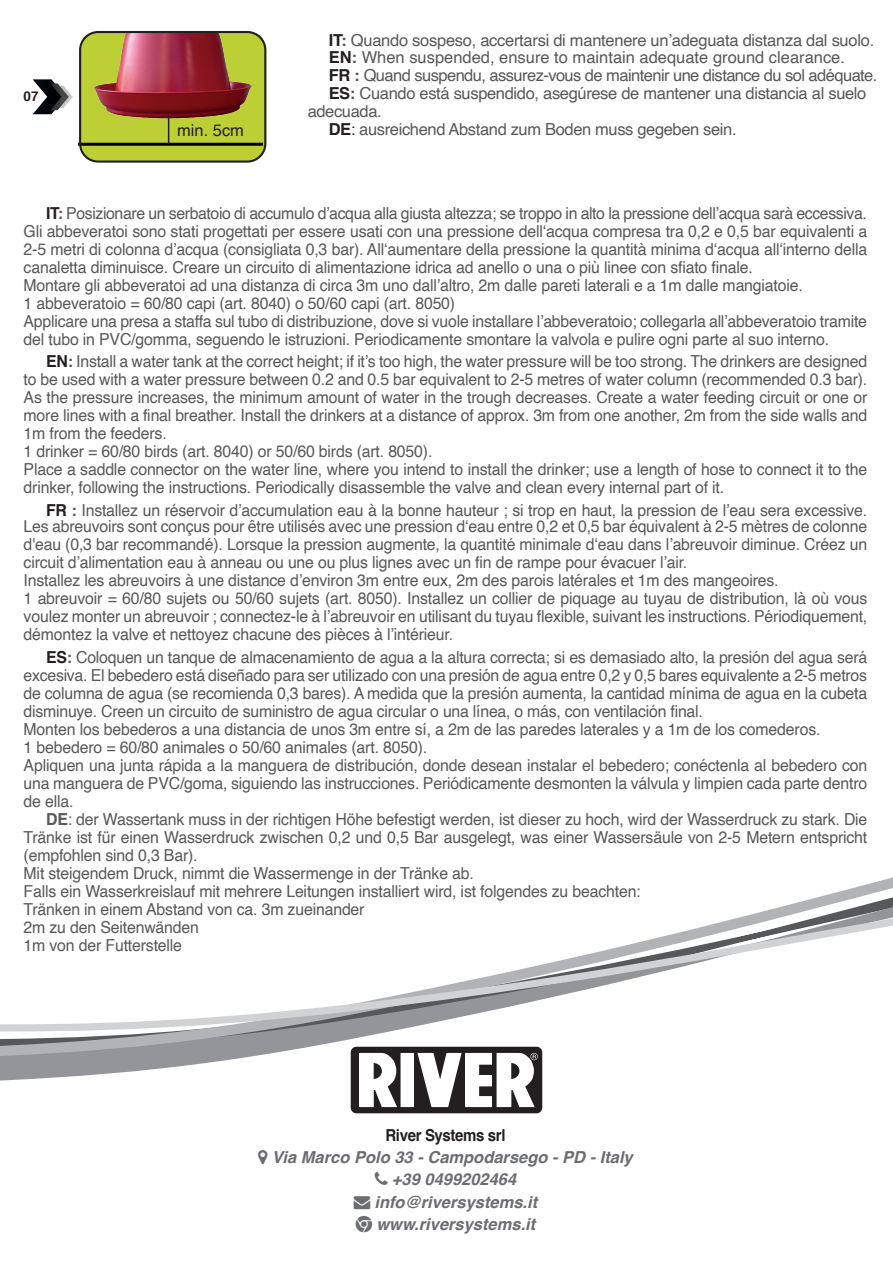
<style>
.page{position:relative;width:893px;height:1263px;background:#fff}
.page>*{position:absolute;margin:0;border:0;box-sizing:border-box;transform-origin:0 0}
.t1{font:16.5px/18px "Helvetica";letter-spacing:-.01em;color:#57585a;scale:.96 1}
.t2{font:16.5px "Helvetica";letter-spacing:-.01em;color:#57585a}
.t3{font:italic 700 16.5px/22.5px "Helvetica";color:#6c6d70;text-align:center}
.t4{font:16.5px "Helvetica";letter-spacing:-.035em;color:#57585a}
.t5{font:700 16.5px "Helvetica";letter-spacing:-.025em;color:#231f20;scale:.91 1}
.t6{font:16.5px "Helvetica";color:#231f20}
.t7{font:700 13.5px "Helvetica";color:#231f20}
.s1{font-weight:700;color:#231f20}
.s2{font-weight:700}
.s3{color:#231f20}
</style>
<div class="page">
<img style="left:82px;top:32px;width:184px;height:128px">
<hr style="left:78px;top:143px;width:185px;height:3px;background:#000001">
<svg style="left:168px;top:116px;width:1px;height:28px"></svg>
<div style="left:79px;top:31px;width:187px;height:132px;border:2px solid #231f20;border-radius:18px"></div>
<svg style="left:33px;top:79px;width:40px;height:35px"></svg>
<svg style="left:0;top:1077px;width:543px;height:37px"></svg>
<svg style="left:0;top:877px;width:893px;height:200px"></svg>
<p class="t7" style="left:24px;top:85px;width:17px">07</p>
<p class="t6" style="left:177px;top:117px;width:68px">min. 5cm</p>
<p class="t2" style="left:329px;top:27px;width:547px"><span class="s1">IT</span><span class="s2">:</span> Quando sospeso, accertarsi di mantenere un’adeguata distanza dal suolo.</p>
<p class="t2" style="left:329px;top:45px;width:518px"><span class="s1">EN</span><span class="s2">:</span> When suspended, ensure to maintain adequate ground clearance.</p>
<p class="t4" style="left:329px;top:63px;width:550px"><span class="s1">FR</span> <span class="s2">:</span> Quand suspendu, assurez-vous de maintenir une distance du sol adéquate.</p>
<p class="t2" style="left:329px;top:81px;width:539px"><span class="s1">ES</span><span class="s2">:</span> Cuando está suspendido, asegúrese de mantener una distancia al suelo</p>
<p class="t2" style="left:308px;top:99px;width:76px">adecuada.</p>
<p class="t2" style="left:329px;top:117px;width:409px"><span class="s1">DE</span><span class="s3">:</span> ausreichend Abstand zum Boden muss gegeben sein.</p>
<p class="t1" style="left:24px;top:205px;width:880px;text-indent:23px"><span class="s1">IT</span><span class="s2">:</span> Posizionare un serbatoio di accumulo d’acqua alla giusta altezza; se troppo in alto la pressione dell’acqua sarà eccessiva.<br>Gli abbeveratoi sono stati progettati per essere usati con una pressione dell‘acqua compresa tra 0,2 e 0,5 bar equivalenti a 2-5 metri di colonna d’acqua (consigliata 0,3 bar). All‘aumentare della pressione la quantità minima d‘acqua all‘interno della canaletta diminuisce. Creare un circuito di alimentazione idrica ad anello o una o più linee con sfiato finale.<br>Montare gli abbeveratoi ad una distanza di circa 3m uno dall’altro, 2m dalle pareti laterali e a 1m dalle mangiatoie.<br>1 abbeveratoio = 60/80 capi (art. 8040) o 50/60 capi (art. 8050)<br>Applicare una presa a staffa sul tubo di distribuzione, dove si vuole installare l’abbeveratoio; collegarla all’abbeveratoio tramite del tubo in PVC/gomma, seguendo le istruzioni. Periodicamente smontare la valvola e pulire ogni parte al suo interno.</p>
<p class="t1" style="left:24px;top:353px;width:880px;text-indent:22px"><span class="s1">EN</span><span class="s2">:</span> Install a water tank at the correct height; if it’s too high, the water pressure will be too strong. The drinkers are designed to be used with a water pressure between 0.2 and 0.5 bar equivalent to 2-5 metres of water column (recommended 0.3 bar).<br>As the pressure increases, the minimum amount of water in the trough decreases. Create a water feeding circuit or one or more lines with a final breather. Install the drinkers at a distance of approx. 3m from one another, 2m from the side walls and 1m from the feeders.<br>1 drinker = 60/80 birds (art. 8040) or 50/60 birds (art. 8050).<br>Place a saddle connector on the water line, where you intend to install the drinker; use a length of hose to connect it to the drinker, following the instructions. Periodically disassemble the valve and clean every internal part of it.</p>
<p class="t1" style="left:24px;top:502px;width:880px;line-height:16.5px;text-align:right"><span class="s1">FR</span> <span class="s2">:</span> Installez un réservoir d’accumulation eau à la bonne hauteur ; si trop en haut, la pression de l’eau sera excessive.<br>Les abreuvoirs sont conçus pour être utilisés avec une pression d‘eau entre 0,2 et 0,5 bar équivalent à 2-5 mètres de colonne</p>
<p class="t1" style="left:24px;top:536px;width:880px">d'eau (0,3 bar recommandé). Lorsque la pression augmente, la quantité minimale d‘eau dans l’abreuvoir diminue. Créez un circuit d’alimentation eau à anneau ou une ou plus lignes avec un fin de rampe pour évacuer l’air.<br>Installez les abreuvoirs à une distance d’environ 3m entre eux, 2m des parois latérales et 1m des mangeoires.<br>1 abreuvoir = 60/80 sujets ou 50/60 sujets (art. 8050). Installez un collier de piquage au tuyau de distribution, là où vous voulez monter un abreuvoir ; connectez-le à l’abreuvoir en utilisant du tuyau flexible, suivant les instructions. Périodiquement, démontez la valve et nettoyez chacune des pièces à l’intérieur.</p>
<p class="t1" style="left:24px;top:649px;width:880px;text-indent:22px"><span class="s1">ES</span><span class="s2">:</span> Coloquen un tanque de almacenamiento de agua a la altura correcta; si es demasiado alto, la presión del agua será excesiva. El bebedero está diseñado para ser utilizado con una presión de agua entre 0,2 y 0,5 bares equivalente a 2-5 metros de columna de agua (se recomienda 0,3 bares). A medida que la presión aumenta, la cantidad mínima de agua en la cubeta disminuye. Creen un circuito de suministro de agua circular o una línea, o más, con ventilación final.<br>Monten los bebederos a una distancia de unos 3m entre sí, a 2m de las paredes laterales y a 1m de los comederos.<br>1 bebedero = 60/80 animales o 50/60 animales (art. 8050).<br>Apliquen una junta rápida a la manguera de distribución, donde desean instalar el bebedero; conéctenla al bebedero con una manguera de PVC/goma, siguiendo las instrucciones. Periódicamente desmonten la válvula y limpien cada parte dentro de ella.</p>
<p class="t1" style="left:24px;top:811px;width:880px;text-indent:22px"><span class="s2">DE</span>: der Wassertank muss in der richtigen Höhe befestigt werden, ist dieser zu hoch, wird der Wasserdruck zu stark. Die Tränke ist für einen Wasserdruck zwischen 0,2 und 0,5 Bar ausgelegt, was einer Wassersäule von 2-5 Metern entspricht (empfohlen sind 0,3 Bar).<br>Mit steigendem Druck, nimmt die Wassermenge in der Tränke ab.<br>Falls ein Wasserkreislauf mit mehrere Leitungen installiert wird, ist folgendes zu beachten:<br>Tränken in einem Abstand von ca. 3m zueinander<br>2m zu den Seitenwänden<br>1m von der Futterstelle</p>
<p class="t5" style="left:385px;top:1121px;width:133px">River Systems srl</p>
<p class="t3" style="left:272px;top:1147px;width:362px">Via Marco Polo 33 - Campodarsego - PD - Italy +39 0499202464<br>info@riversystems.it<br>www.riversystems.it</p>
</div>
